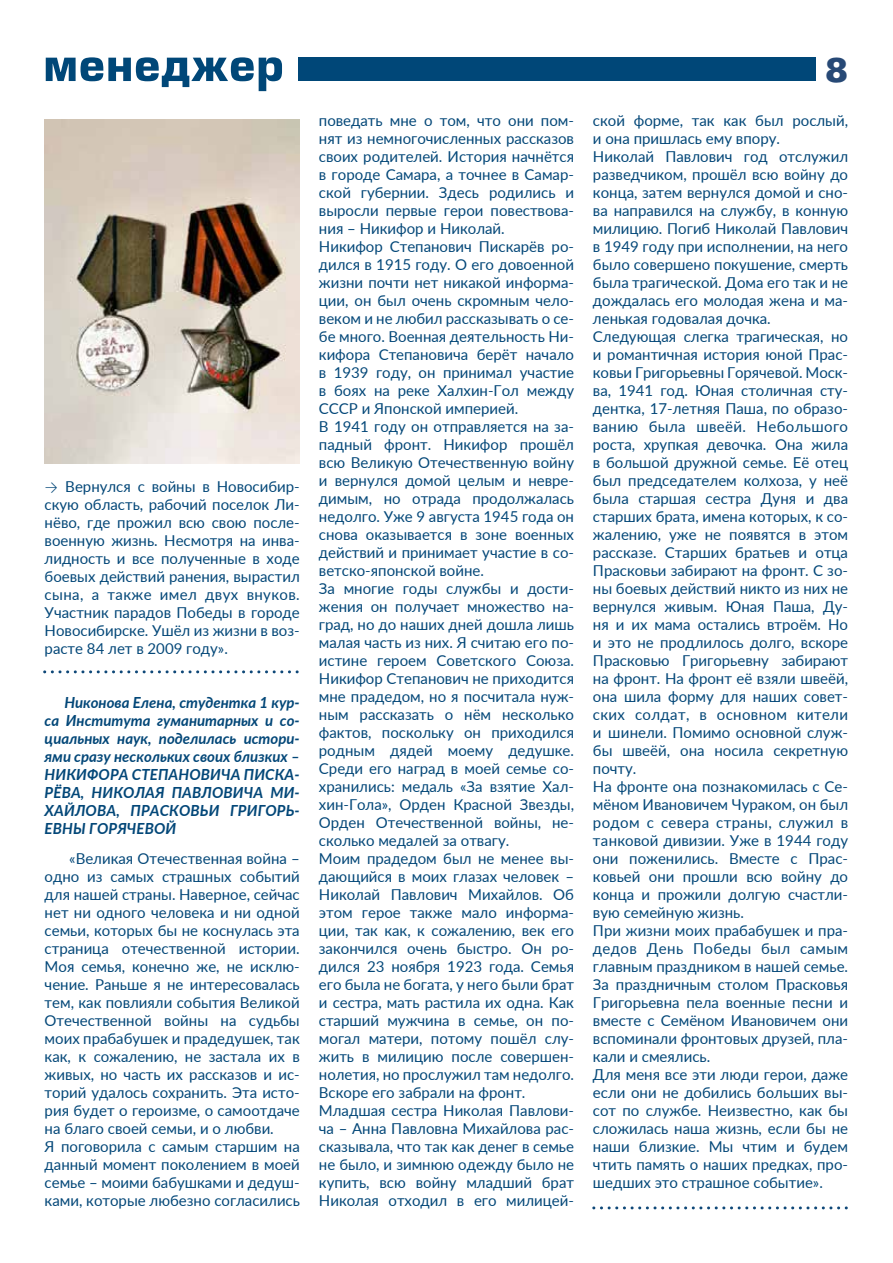
<style>
.page{position:relative;width:893px;height:1263px;background:#fff}
.page>*{position:absolute;margin:0;border:0;box-sizing:border-box;transform-origin:0 0}
.t1{font:34.5px "Parangon 530 C";color:#274976}
.t2{font:15px/18px "Lato";color:#034778}
.t3{font:italic 700 15px/18px "Lato";letter-spacing:.01em;color:#034778;text-align:justify}
.s1{font-family:"Calibri";font-weight:300}
</style>
<div class="page">
<svg style="left:46px;top:57px;width:236px;height:34px"></svg>
<div style="left:298px;top:58px;width:518px;height:23px;background:#004778"></div>
<img style="left:45px;top:119px;width:255px;height:344px">
<svg style="left:45px;top:670px;width:254px;height:3px"></svg>
<svg style="left:594px;top:1206px;width:254px;height:3px"></svg>
<p class="t2" style="left:45px;top:477px;width:257px;text-align:justify"><span class="s1">→</span> Вернулся с войны в Новосибир&shy;скую область, рабочий поселок Ли&shy;нёво, где прожил всю свою после&shy;военную жизнь. Несмотря на инва&shy;лидность и все полученные в ходе боевых действий ранения, вырастил сына, а также имел двух внуков.<br>Участник парадов Победы в городе Новосибирске. Ушёл из жизни в воз&shy;расте 84 лет в 2009 году».</p>
<p class="t3" style="left:45px;top:693px;width:257px;text-indent:20px">Никонова Елена, студентка 1 кур&shy;са Института гуманитарных и со&shy;циальных наук, поделилась истори&shy;ями сразу нескольких своих близких – НИКИФОРА СТЕПАНОВИЧА ПИСКА-РЁВА, НИКОЛАЯ ПАВЛОВИЧА МИ-ХАЙЛОВА, ПРАСКОВЬИ ГРИГОРЬ-ЕВНЫ ГОРЯЧЕВОЙ</p>
<p class="t2" style="left:45px;top:849px;width:257px;text-indent:25px">«Великая Отечественная война – одно из самых страшных событий для нашей страны. Наверное, сейчас нет ни одного человека и ни одной семьи, которых бы не коснулась эта страница отечественной истории.<br>Моя семья, конечно же, не исклю&shy;чение. Раньше я не интересовалась тем, как повлияли события Великой<br>Отечественной войны на судьбы моих прабабушек и прадедушек, так как, к сожалению, не застала их в живых, но часть их рассказов и ис&shy;торий удалось сохранить. Эта исто&shy;рия будет о героизме, о самоотдаче на благо своей семьи, и о любви.<br>Я поговорила с самым старшим на данный момент поколением в моей семье – моими бабушками и дедуш&shy;ками, которые любезно согласились</p>
<h1 class="t1" style="left:825px;top:52px;width:25px">8</h1>
<p class="t2" style="left:319px;top:112px;width:257px">поведать мне о том, что они пом&shy;нят из немногочисленных рассказов своих родителей. История начнётся в городе Самара, а точнее в Самар&shy;ской губернии. Здесь родились и выросли первые герои повествова&shy;ния – Никифор и Николай.<br>Никифор Степанович Пискарёв ро&shy;дился в 1915 году. О его довоенной жизни почти нет никакой информа&shy;ции, он был очень скромным чело&shy;веком и не любил рассказывать о се&shy;бе много. Военная деятельность Ни&shy;кифора Степановича берёт начало в 1939 году, он принимал участие в боях на реке Халхин-Гол между<br>СССР и Японской империей.<br>В 1941 году он отправляется на за&shy;падный фронт. Никифор прошёл всю Великую Отечественную войну и вернулся домой целым и невре&shy;димым, но отрада продолжалась недолго. Уже 9 августа 1945 года он снова оказывается в зоне военных действий и принимает участие в со&shy;ветско-японской войне.<br>За многие годы службы и дости&shy;жения он получает множество на&shy;град, но до наших дней дошла лишь малая часть из них. Я считаю его по&shy;истине героем Советского Союза.<br>Никифор Степанович не приходится мне прадедом, но я посчитала нуж&shy;ным рассказать о нём несколько фактов, поскольку он приходился родным дядей моему дедушке.<br>Среди его наград в моей семье со&shy;хранились: медаль «За взятие Хал&shy;хин-Гола», Орден Красной Звезды,<br>Орден Отечественной войны, не&shy;сколько медалей за отвагу.<br>Моим прадедом был не менее вы&shy;дающийся в моих глазах человек –<br>Николай Павлович Михайлов. Об этом герое также мало информа&shy;ции, так как, к сожалению, век его закончился очень быстро. Он ро&shy;дился 23 ноября 1923 года. Семья его была не богата, у него были брат и сестра, мать растила их одна. Как старший мужчина в семье, он по&shy;могал матери, потому пошёл слу&shy;жить в милицию после совершен&shy;нолетия, но прослужил там недолго.<br>Вскоре его забрали на фронт.<br>Младшая сестра Николая Павлови&shy;ча – Анна Павловна Михайлова рас&shy;сказывала, что так как денег в семье не было, и зимнюю одежду было не купить, всю войну младший брат<br>Николая отходил в его милицей-</p>
<p class="t2" style="left:593px;top:112px;width:257px">ской форме, так как был рослый, и она пришлась ему впору.<br>Николай Павлович год отслужил разведчиком, прошёл всю войну до конца, затем вернулся домой и сно&shy;ва направился на службу, в конную милицию. Погиб Николай Павлович в 1949 году при исполнении, на него было совершено покушение, смерть была трагической. Дома его так и не дождалась его молодая жена и ма&shy;ленькая годовалая дочка.<br>Следующая слегка трагическая, но и романтичная история юной Прас&shy;ковьи Григорьевны Горячевой. Моск&shy;ва, 1941 год. Юная столичная сту&shy;дентка, 17-летняя Паша, по образо&shy;ванию была швеёй. Небольшого роста, хрупкая девочка. Она жила в большой дружной семье. Её отец был председателем колхоза, у неё была старшая сестра Дуня и два старших брата, имена которых, к со&shy;жалению, уже не появятся в этом рассказе. Старших братьев и отца<br>Прасковьи забирают на фронт. С зо&shy;ны боевых действий никто из них не вернулся живым. Юная Паша, Ду&shy;ня и их мама остались втроём. Но и это не продлилось долго, вскоре<br>Прасковью Григорьевну забирают на фронт. На фронт её взяли швеёй, она шила форму для наших совет&shy;ских солдат, в основном кители и шинели. Помимо основной служ&shy;бы швеёй, она носила секретную почту.<br>На фронте она познакомилась с Се&shy;мёном Ивановичем Чураком, он был родом с севера страны, служил в танковой дивизии. Уже в 1944 году они поженились. Вместе с Прас&shy;ковьей они прошли всю войну до конца и прожили долгую счастли&shy;вую семейную жизнь.<br>При жизни моих прабабушек и пра&shy;дедов День Победы был самым главным праздником в нашей семье.<br>За праздничным столом Прасковья<br>Григорьевна пела военные песни и вместе с Семёном Ивановичем они вспоминали фронтовых друзей, пла&shy;кали и смеялись.<br>Для меня все эти люди герои, даже если они не добились больших вы&shy;сот по службе. Неизвестно, как бы сложилась наша жизнь, если бы не наши близкие. Мы чтим и будем чтить память о наших предках, про&shy;шедших это страшное событие».</p>
</div>
